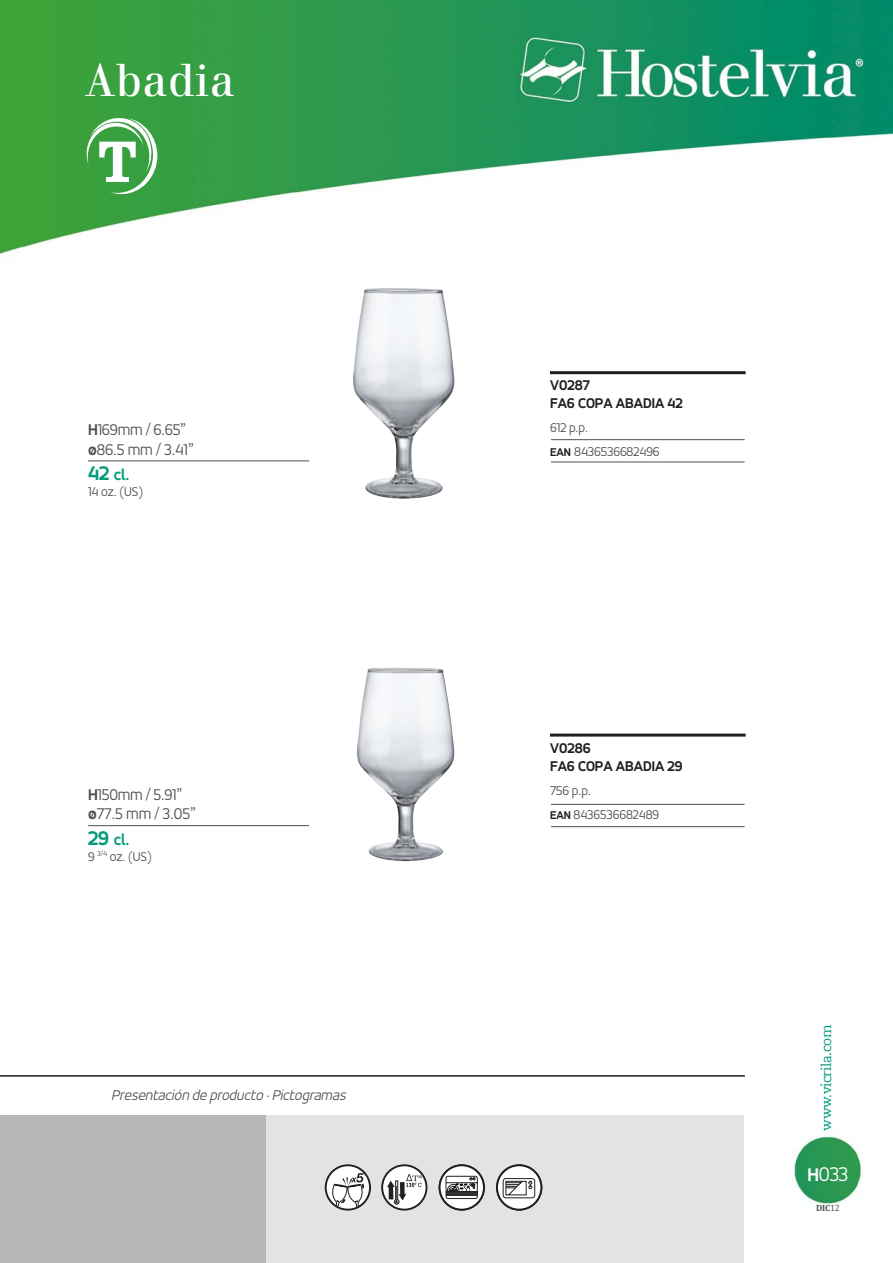
<style>
.page{position:relative;width:893px;height:1263px;background:#fff}
.page>*{position:absolute;margin:0;border:0;box-sizing:border-box;transform-origin:0 0}
.t1{font:45px "Justus";letter-spacing:.01em;color:#fff}
.t2{font:300 21px "Accord Alternate";color:#fff}
.t3{font:300 16.5px/19.8px "Accord Alternate";letter-spacing:-.01em;color:#4d5051}
.t4{font:700 16.5px "Accord Alternate";color:#009b7a}
.t5{font:700 15px/18px "Accord Alternate";color:#231f20}
.t6{font:italic 300 15px "Accord Alternate";color:#4d5051}
.t7{font:300 13.5px/24px "Accord Alternate";color:#4d5051}
.t8{font:13.5px "Caecilia LT Std";letter-spacing:-.025em;color:#009b7a}
.t9{font:700 9px "Cambria";color:#4d5051}
.s1{font-weight:700}
.s2{font-size:21px}
.s3{font-weight:700;font-size:12px;color:#231f20}
.s4{font-weight:700;font-size:19.5px}
.s5{font-weight:400}
</style>
<div class="page">
<img style="left:0;top:0;width:893px;height:1205px">
<hr style="left:0;top:1075px;width:744px;height:1px;background:#231f20">
<div style="left:0;top:1115px;width:269px;height:148px;background:#b8b6b6"></div>
<div style="left:266px;top:1115px;width:478px;height:148px;background:#e5e2e2"></div>
<hr style="left:88px;top:460px;width:221px;height:1px;background:#4d5051">
<hr style="left:88px;top:825px;width:221px;height:1px;background:#4d5051">
<img style="left:356px;top:668px;width:99px;height:193px">
<img style="left:353px;top:288px;width:103px;height:211px">
<hr style="left:551px;top:371px;width:193px;height:3px;background:#231f20">
<hr style="left:551px;top:439px;width:193px;height:1px;background:#4d5051">
<hr style="left:551px;top:462px;width:193px;height:1px;background:#4d5051">
<hr style="left:551px;top:733px;width:193px;height:3px;background:#231f20">
<hr style="left:551px;top:804px;width:193px;height:1px;background:#4d5051">
<hr style="left:551px;top:826px;width:193px;height:1px;background:#4d5051">
<svg style="left:84px;top:115px;width:73px;height:79px"></svg>
<svg style="left:326px;top:1165px;width:44px;height:44px"></svg>
<div style="left:325px;top:1164px;width:46px;height:46px;border:2px solid #231f20;border-radius:50%"></div>
<svg style="left:382px;top:1165px;width:44px;height:44px"></svg>
<div style="left:381px;top:1164px;width:46px;height:46px;border:2px solid #231f20;border-radius:50%"></div>
<svg style="left:440px;top:1165px;width:44px;height:44px"></svg>
<div style="left:439px;top:1164px;width:46px;height:46px;border:2px solid #231f20;border-radius:50%"></div>
<div style="left:497px;top:1165px;width:44px;height:44px;background:#fff;border-radius:50%"></div>
<div style="left:496px;top:1164px;width:46px;height:46px;border:2px solid #231f20;border-radius:50%"></div>
<svg style="left:387px;top:1174px;width:35px;height:31px"></svg>
<svg style="left:445px;top:1175px;width:33px;height:24px"></svg>
<svg style="left:331px;top:1164px;width:33px;height:44px"></svg>
<svg style="left:502px;top:1178px;width:34px;height:21px"></svg>
<h1 class="t1" style="left:85px;top:53px;width:151px">Abadia</h1>
<p class="t3" style="left:88px;top:419px;width:107px"><span class="s1">H</span>169mm / 6.65” <span class="s1">ø</span>86.5 mm / 3.41”</p>
<p class="t4" style="left:88px;top:465px;width:43px"><span class="s2">42</span> cl.</p>
<p class="t7" style="left:88px;top:480px;width:57px">14 oz. (US)</p>
<p class="t3" style="left:88px;top:784px;width:109px"><span class="s1">H</span>150mm / 5.91” <span class="s1">ø</span>77.5 mm / 3.05”</p>
<p class="t4" style="left:88px;top:830px;width:43px"><span class="s2">29</span> cl.</p>
<p class="t7" style="left:88px;top:844px;width:65px">9 <sup>3/4</sup> oz. (US)</p>
<p class="t6" style="left:111px;top:1087px;width:240px">Presentación de producto ·Pictogramas</p>
<p class="t5" style="left:550px;top:376px;width:134px">V0287<br>FA6 COPA ABADIA 42</p>
<p class="t7" style="left:550px;top:415px;width:111px">612 p.p.<br><span class="s3">EAN</span> 8436536682496</p>
<p class="t5" style="left:550px;top:739px;width:134px">V0286<br>FA6 COPA ABADIA 29</p>
<p class="t7" style="left:550px;top:779px;width:111px">756 p.p.<br><span class="s3">EAN</span> 8436536682489</p>
<p class="t8" style="left:819px;top:1131px;width:108px;rotate:-90deg">www.vicrila.com</p>
<h2 class="t2" style="left:807px;top:1162px;width:42px"><span class="s4">H</span>033</h2>
<p class="t9" style="left:816px;top:1202px;width:25px">DIC<span class="s5">12</span></p>
</div>
